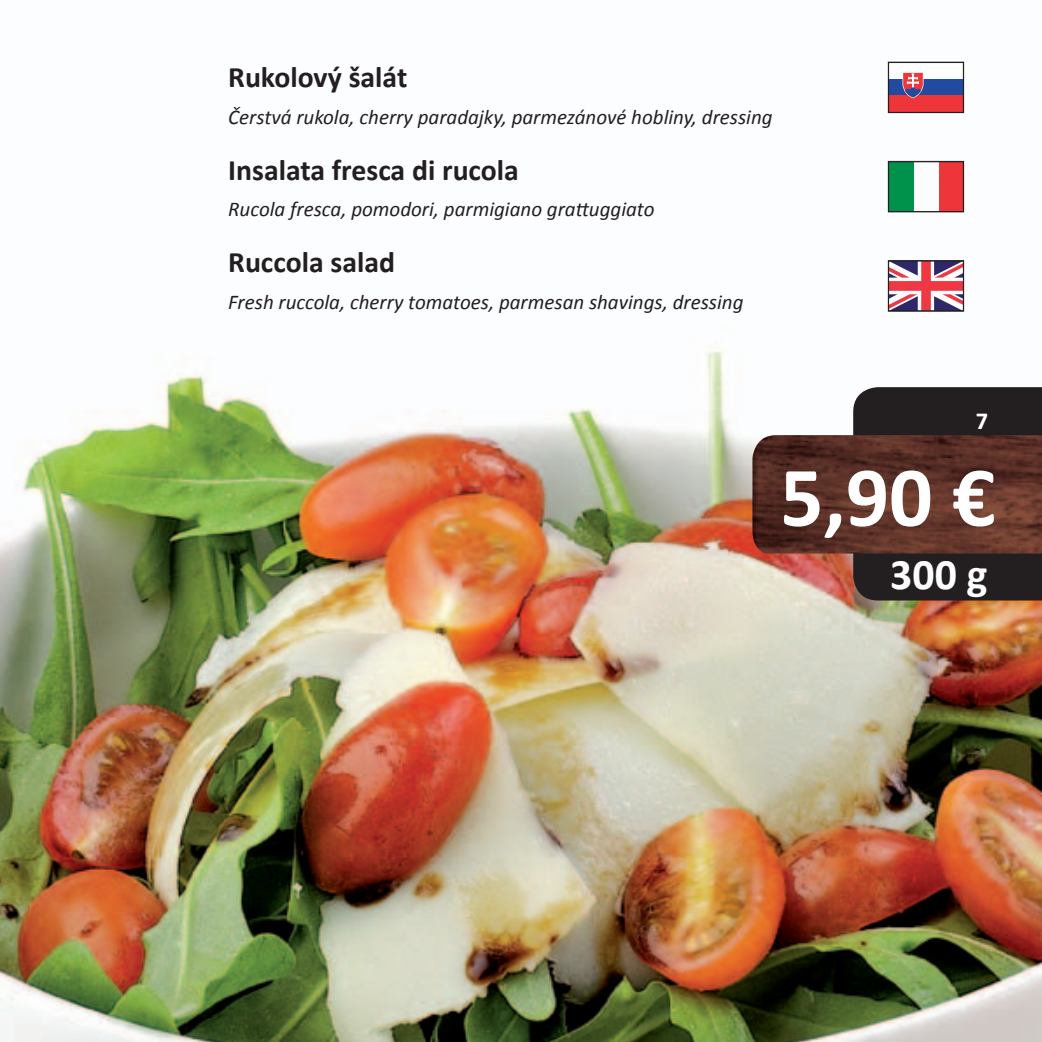
<style>
.page{position:relative;width:1042px;height:1042px;background:#fff}
.page>*{position:absolute;margin:0;border:0;box-sizing:border-box;transform-origin:0 0}
.t1{font:700 85.75px "Calibri";color:#fff}
.t2{font:700 43.75px "Calibri";color:#fff}
.t3{font:700 29.75px "Calibri";color:#231f20}
.t4{font:700 24.5px "Calibri";color:#fff}
.t5{font:italic 21px "Calibri";color:#231f20}
</style>
<div class="page">
<img style="left:0;top:61px;width:1042px;height:981px">
<svg style="left:754px;top:387px;width:288px;height:213px"></svg>
<div style="left:888px;top:63px;width:75px;height:16px;background:#fff"></div>
<div style="left:888px;top:79px;width:75px;height:16px;background:#214ba0"></div>
<div style="left:888px;top:95px;width:75px;height:17px;background:#ee3539"></div>
<svg style="left:902px;top:72px;width:21px;height:26px"></svg>
<div style="left:888px;top:62px;width:76px;height:51px;border:1px solid #231f20"></div>
<div style="left:938px;top:162px;width:25px;height:50px;background:#ee3539"></div>
<div style="left:913px;top:162px;width:25px;height:50px;background:#fafdfb"></div>
<div style="left:888px;top:162px;width:25px;height:50px;background:#00924a"></div>
<div style="left:888px;top:161px;width:76px;height:51px;border:1px solid #231f20"></div>
<svg style="left:890px;top:263px;width:71px;height:46px"></svg>
<div style="left:888px;top:260px;width:76px;height:51px;border:1px solid #231f20"></div>
<img style="left:752px;top:435px;width:290px;height:118px">
<h3 class="t3" style="left:228px;top:58px;width:181px">Rukolový šalát</h3>
<p class="t5" style="left:228px;top:104px;width:546px">Čerstvá rukola, cherry paradajky, parmezánové hobliny, dressing</p>
<h3 class="t3" style="left:228px;top:151px;width:292px">Insalata fresca di rucola</h3>
<p class="t5" style="left:228px;top:196px;width:428px">Rucola fresca, pomodori, parmigiano grattuggiato</p>
<h3 class="t3" style="left:228px;top:244px;width:168px">Ruccola salad</h3>
<p class="t5" style="left:228px;top:289px;width:517px">Fresh ruccola, cherry tomatoes, parmesan shavings, dressing</p>
<p class="t4" style="left:976px;top:405px;width:14px">7</p>
<h1 class="t1" style="left:780px;top:444px;width:217px">5,90 €</h1>
<h2 class="t2" style="left:890px;top:547px;width:99px">300 g</h2>
</div>
